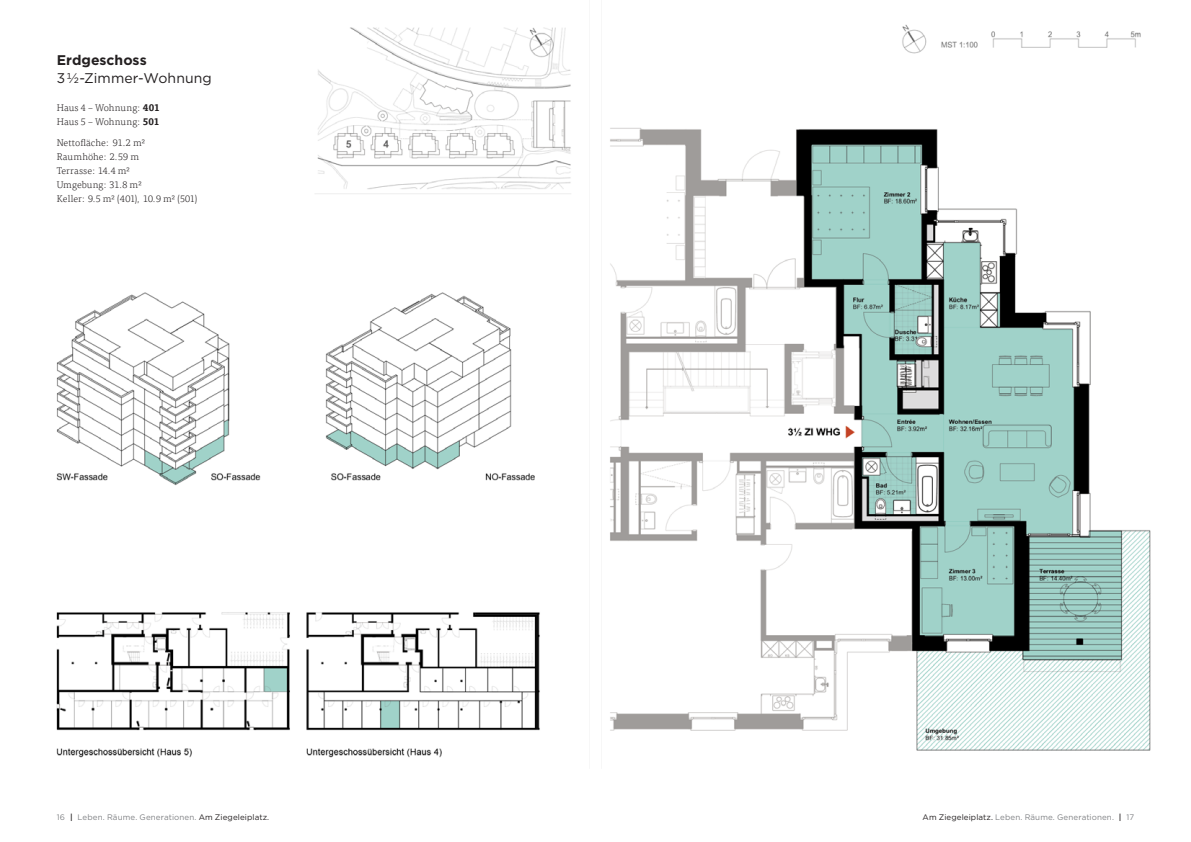
<style>
.page{position:relative;width:1191px;height:842px;background:#fff}
.page>*{position:absolute;margin:0;border:0;box-sizing:border-box;transform-origin:0 0}
.t1{font:14px "Gotham";letter-spacing:.005em;color:#231f20}
.t2{font:700 14px "Gotham";color:#231f20}
.t3{font:300 9.8px/14px "Tisa Pro";color:#231f20}
.t4{font:8px "Gotham";letter-spacing:.015em;color:#808285}
.s1{font-weight:700}
.s2{font-weight:500;color:#231f20}
.s3{color:#231f20}
</style>
<div class="page">
<img style="left:56px;top:24px;width:1095px;height:734px">
<h1 class="t2" style="left:57px;top:52px;width:91px">Erdgeschoss</h1>
<h1 class="t1" style="left:57px;top:70px;width:157px">3½-Zimmer-Wohnung</h1>
<p class="t3" style="left:57px;top:101px;width:104px">Haus 4 – Wohnung: <span class="s1">401<br></span>Haus 5 – Wohnung: <span class="s1">501</span></p>
<p class="t3" style="left:57px;top:136px;width:142px">Nettofläche: 91.2 m2<br>Raumhöhe: 2.59 m<br>Terrasse: 14.4 m2<br>Umgebung: 31.8 m2<br>Keller: 9.5 m2 (401), 10.9 m2 (501)</p>
<p class="t4" style="left:57px;top:812px;width:214px">16 <span class="s2">|</span> Leben. Räume. Generationen. <span class="s3">Am Ziegeleiplatz.</span></p>
<p class="t4" style="left:922px;top:812px;width:213px"><span class="s3">Am Ziegeleiplatz.</span> Leben. Räume. Generationen. <span class="s2">|</span> 17</p>
</div>
